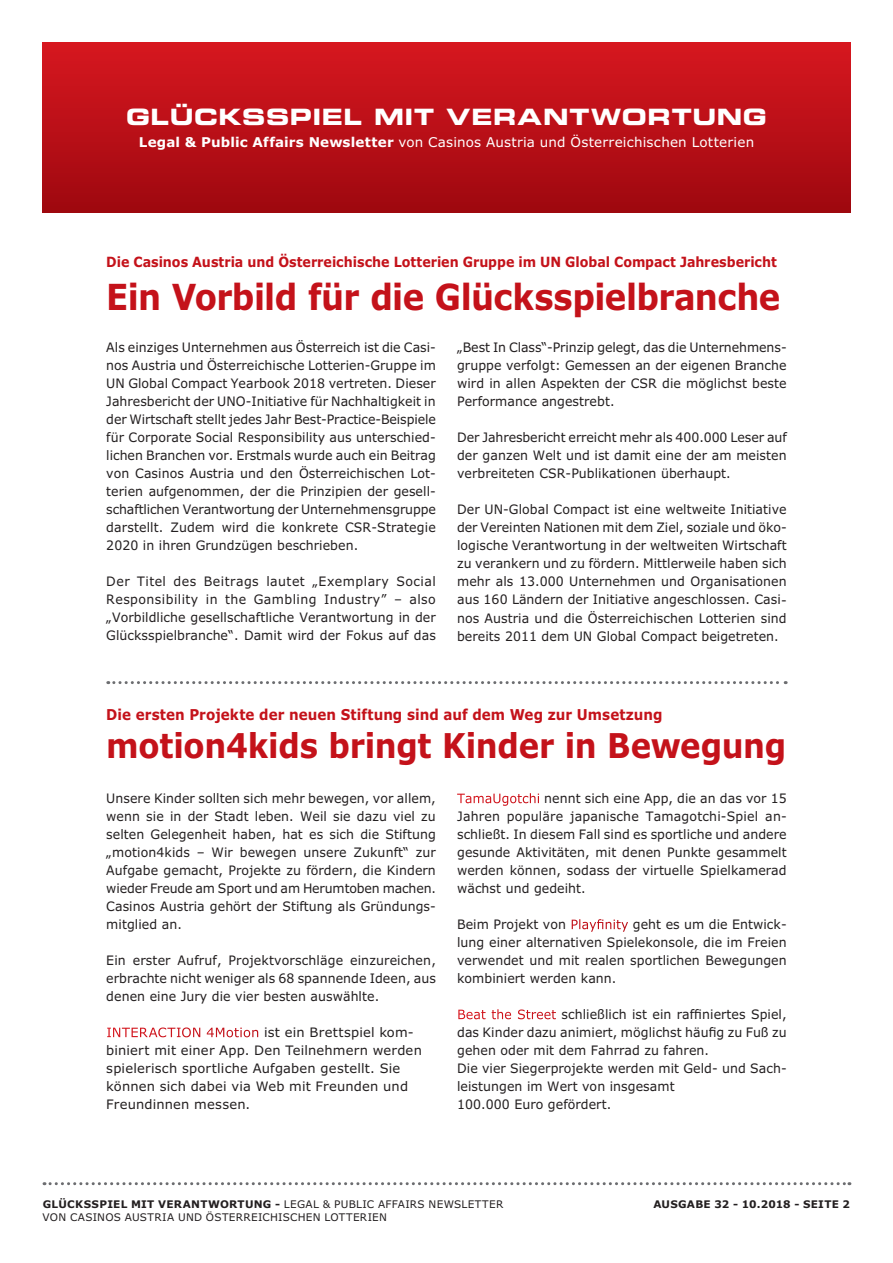
<style>
.page{position:relative;width:893px;height:1263px;background:#fff}
.page>*{position:absolute;margin:0;border:0;box-sizing:border-box;transform-origin:0 0}
.t1{font:700 36px "Verdanski";letter-spacing:-.02em;color:#c4121a;scale:.9 1}
.t2{font:700 34.2px "Verdanski";letter-spacing:-.01em;color:#c4121a;scale:.9 1}
.t3{font:22.5px "Eurostile Bold Extended Two";letter-spacing:.025em;color:#fff}
.t4{font:700 15px "Verdanski";letter-spacing:.005em;color:#c4121a;scale:.9 1}
.t5{font:700 14.1px "Verdanski";letter-spacing:-.005em;color:#c4121a;scale:.9 1}
.t6{font:13.5px "Verdanski";letter-spacing:.015em;color:#fff}
.t7{font:13.05px/18px "Verdanski";letter-spacing:.005em;color:#231f20;text-align:justify;scale:.96 1}
.t8{font:13.05px/18px "Verdanski";letter-spacing:.005em;color:#231f20}
.t9{font:10.5px/13.5px "Verdanski";letter-spacing:.025em;color:#231f20}
.t10{font:700 10.5px "Verdanski";letter-spacing:.02em;color:#231f20}
.s1{font-weight:700}
.s2{color:#fff}
</style>
<div class="page">
<div style="left:43px;top:43px;width:807px;height:170px;background:linear-gradient(to bottom,#d71720,#9e080f)"></div>
<svg style="left:44px;top:1182px;width:806px;height:3px"></svg>
<svg style="left:108px;top:681px;width:678px;height:3px"></svg>
<h3 class="t3" style="left:126px;top:101px;width:642px">GLÜCKSSPIEL MIT VERANTWORTUNG</h3>
<p class="t6" style="left:139px;top:134px;width:617px"><span class="s1">Legal &amp; Public Affairs Newsletter</span> von Casinos Austria und Österreichischen Lotterien</p>
<p class="t5" style="left:106px;top:252px;width:747px">Die Casinos Austria und Österreichische Lotterien Gruppe im UN Global Compact Jahresbericht</p>
<h1 class="t1" style="left:106px;top:274px;width:750px">Ein Vorbild für die Glücksspielbranche</h1>
<p class="t7" style="left:106px;top:338px;width:345px">Als einziges Unternehmen aus Österreich ist die Casi&shy;nos Austria und Österreichische Lotterien-Gruppe im UN Global Compact Yearbook 2018 vertreten. Dieser Jahresbericht der UNO-Initiative für Nachhaltigkeit in der Wirtschaft stellt jedes Jahr Best-Practice-Beispiele für Corporate Social Responsibility aus unterschied&shy;lichen Branchen vor. Erstmals wurde auch ein Beitrag von Casinos Austria und den Österreichischen Lot&shy;terien aufgenommen, der die Prinzipien der gesell&shy;schaftlichen Verantwortung der Unternehmensgruppe darstellt. Zudem wird die konkrete CSR-Strategie 2020 in ihren Grundzügen beschrieben.</p>
<p class="t7" style="left:106px;top:572px;width:345px">Der Titel des Beitrags lautet „Exemplary Social Responsibility in the Gambling Industry” – also „Vorbildliche gesellschaftliche Verantwortung in der Glücksspielbranche“. Damit wird der Fokus auf das</p>
<p class="t7" style="left:457px;top:338px;width:345px">„Best In Class“-Prinzip gelegt, das die Unternehmens&shy;gruppe verfolgt: Gemessen an der eigenen Branche wird in allen Aspekten der CSR die möglichst beste Performance angestrebt.</p>
<p class="t7" style="left:457px;top:428px;width:345px">Der Jahresbericht erreicht mehr als 400.000 Leser auf der ganzen Welt und ist damit eine der am meisten verbreiteten CSR-Publikationen überhaupt.</p>
<p class="t7" style="left:457px;top:500px;width:345px">Der UN-Global Compact ist eine weltweite Initiative der Vereinten Nationen mit dem Ziel, soziale und öko&shy;logische Verantwortung in der weltweiten Wirtschaft zu verankern und zu fördern. Mittlerweile haben sich mehr als 13.000 Unternehmen und Organisationen aus 160 Ländern der Initiative angeschlossen. Casi&shy;nos Austria und die Österreichischen Lotterien sind bereits 2011 dem UN Global Compact beigetreten.</p>
<p class="t4" style="left:106px;top:705px;width:620px">Die ersten Projekte der neuen Stiftung sind auf dem Weg zur Umsetzung</p>
<h2 class="t2" style="left:106px;top:723px;width:757px">motion4kids bringt Kinder in Bewegung</h2>
<p class="t7" style="left:106px;top:789px;width:345px">Unsere Kinder sollten sich mehr bewegen, vor allem, wenn sie in der Stadt leben. Weil sie dazu viel zu selten Gelegenheit haben, hat es sich die Stiftung „motion4kids – Wir bewegen unsere Zukunft“ zur Aufgabe gemacht, Projekte zu fördern, die Kindern wieder Freude am Sport und am Herumtoben machen.<br>Casinos Austria gehört der Stiftung als Gründungs&shy;mitglied an.</p>
<p class="t7" style="left:106px;top:951px;width:345px">Ein erster Aufruf, Projektvorschläge einzureichen, erbrachte nicht weniger als 68 spannende Ideen, aus denen eine Jury die vier besten auswählte.</p>
<p class="t8" style="left:106px;top:1023px;width:317px"><span class="s2">INTERACTION 4Motion</span> ist ein Brettspiel kom&shy;biniert mit einer App. Den Teilnehmern werden spielerisch sportliche Aufgaben gestellt. Sie können sich dabei via Web mit Freunden und Freundinnen messen.</p>
<p class="t7" style="left:457px;top:789px;width:345px"><span class="s2">TamaUgotchi</span> nennt sich eine App, die an das vor 15<br>Jahren populäre japanische Tamagotchi-Spiel an&shy;schließt. In diesem Fall sind es sportliche und andere gesunde Aktivitäten, mit denen Punkte gesammelt werden können, sodass der virtuelle Spielkamerad wächst und gedeiht.</p>
<p class="t7" style="left:457px;top:915px;width:345px">Beim Projekt von <span class="s2">Playfinity</span> geht es um die Entwick&shy;lung einer alternativen Spielekonsole, die im Freien verwendet und mit realen sportlichen Bewegungen kombiniert werden kann.</p>
<p class="t7" style="left:457px;top:1005px;width:345px;text-align:left"><span class="s2">Beat the Street</span> schließlich ist ein raffiniertes Spiel, das Kinder dazu animiert, möglichst häufig zu Fuß zu gehen oder mit dem Fahrrad zu fahren.<br>Die vier Siegerprojekte werden mit Geld- und Sach&shy;leistungen im Wert von insgesamt<br>100.000 Euro gefördert.</p>
<p class="t9" style="left:43px;top:1197px;width:462px"><span class="s1">GLÜCKSSPIEL MIT VERANTWORTUNG -</span> LEGAL &amp; PUBLIC AFFAIRS NEWSLETTER<br>VON CASINOS AUSTRIA UND ÖSTERREICHISCHEN LOTTERIEN</p>
<p class="t10" style="left:653px;top:1197px;width:198px">AUSGABE 32 - 10.2018 - SEITE 2</p>
</div>
